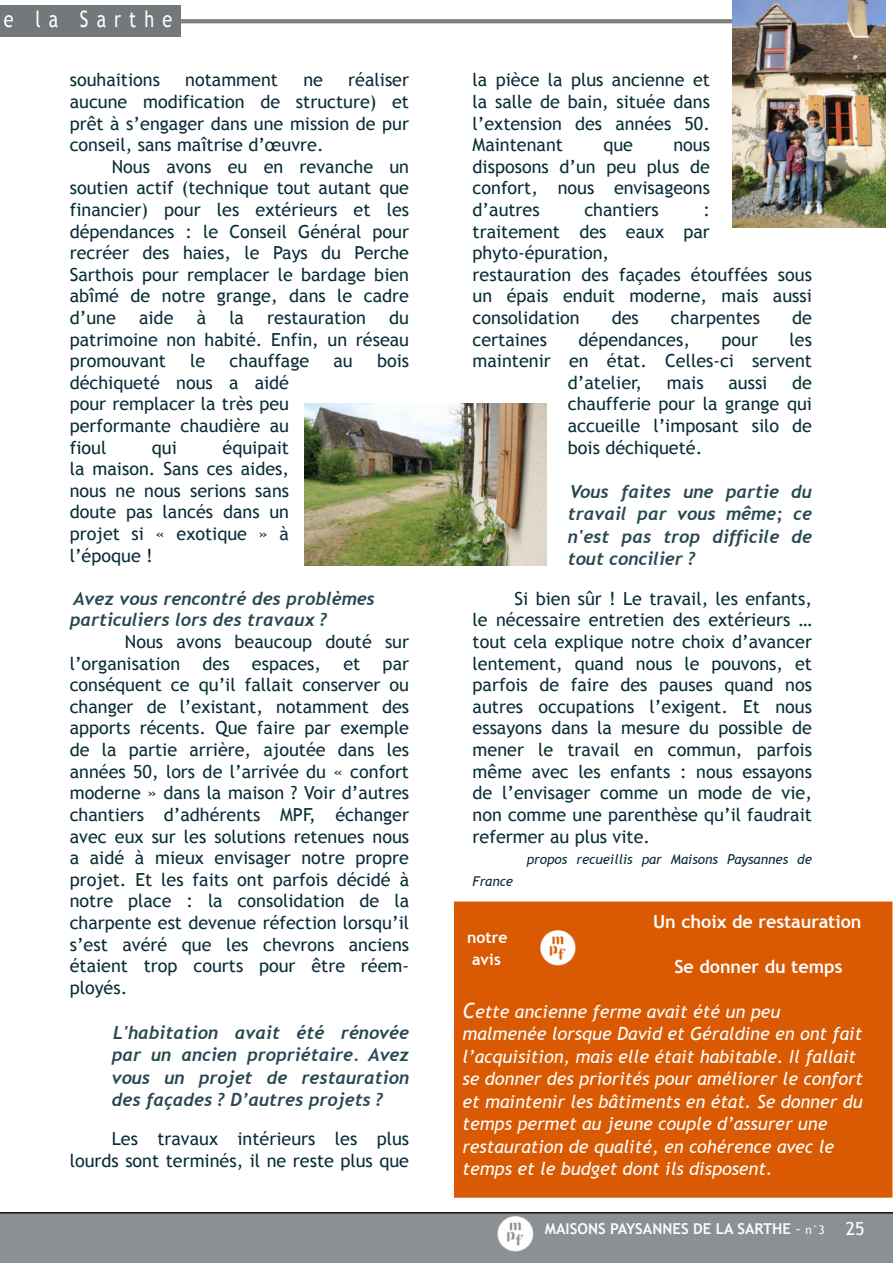
<style>
.page{position:relative;width:893px;height:1263px;background:#fff}
.page>*{position:absolute;margin:0;border:0;box-sizing:border-box;transform-origin:0 0}
.t1{font:22.5px "Trebuchet MS";letter-spacing:.45em;color:#fff;scale:.8 1}
.t2{font:18px/21.6px "Trebuchet MS";color:#0a2d37;text-align:justify}
.t3{font:italic 18px/22.5px "Trebuchet MS";color:#fff}
.t4{font:italic 700 18px/22.5px "Trebuchet";color:#294852;text-align:justify}
.t5{font:700 18px "Trebuchet MS";color:#fff}
.t6{font:700 15.9px/22.5px "Trebuchet MS";color:#fff;text-align:center}
.t7{font:700 15px "Trebuchet MS";color:#fcfbfb}
.t8{font:italic 13.5px "Trebuchet MS";color:#0a2d37}
.s1{font-size:21px}
.s2{font-weight:400}
.s3{font-weight:400;font-size:12px}
.s4{font-weight:400;font-size:18px;color:#fefefe}
</style>
<div class="page">
<svg style="left:181px;top:19px;width:551px;height:4px;background:#848484"></svg>
<div style="left:0;top:6px;width:181px;height:31px;background:#73787a"></div>
<div style="left:454px;top:901px;width:439px;height:297px;background:#da5a04"></div>
<div style="left:0;top:1212px;width:893px;height:51px;background:#8c9092"></div>
<div style="left:545px;top:1220px;width:296px;height:24px;background:#8c9092"></div>
<img style="left:305px;top:404px;width:242px;height:162px">
<img style="left:528px;top:918px;width:61px;height:61px">
<img style="left:732px;top:0;width:153px;height:228px">
<img style="left:486px;top:1212px;width:60px;height:51px">
<p class="t1" style="left:4px;top:6px;width:212px">e la Sarthe</p>
<p class="t2" style="left:70px;top:69px;width:341px;text-indent:279px">réaliser aucune modification de structure) et prêt à s’engager dans une mission de pur conseil, sans maîtrise d’œuvre.</p>
<p class="t2" style="left:70px;top:156px;width:341px;text-indent:42px">Nous avons eu en revanche un soutien actif (technique tout autant que financier) pour les extérieurs et les dépendances : le Conseil Général pour recréer des haies, le Pays du Perche Sarthois pour remplacer le bardage bien abîmé de notre grange, dans le cadre d’une</p>
<p class="t2" style="left:70px;top:69px;width:92px">souhaitions</p>
<p class="t2" style="left:185px;top:69px;width:94px">notamment</p>
<p class="t2" style="left:303px;top:69px;width:21px">ne</p>
<p class="t2" style="left:139px;top:307px;width:36px">aide</p>
<p class="t2" style="left:197px;top:307px;width:11px">à</p>
<p class="t2" style="left:229px;top:307px;width:16px">la</p>
<p class="t2" style="left:267px;top:307px;width:100px">restauration</p>
<p class="t2" style="left:70px;top:307px;width:341px;text-indent:320px">du patrimoine non habité. Enfin, un réseau promouvant</p>
<p class="t2" style="left:190px;top:350px;width:17px">le</p>
<p class="t2" style="left:230px;top:350px;width:81px">chauffage</p>
<p class="t2" style="left:333px;top:350px;width:21px">au</p>
<p class="t2" style="left:377px;top:350px;width:34px">bois</p>
<p class="t2" style="left:70px;top:372px;width:221px">déchiqueté nous a aidé pour remplacer la très peu performante chaudière au fioul</p>
<p class="t2" style="left:70px;top:437px;width:221px;text-indent:153px">équipait la maison. Sans ces aides, nous ne nous serions sans doute pas lancés dans un projet si « exotique » à l’époque !</p>
<p class="t4" style="left:70px;top:588px;width:307px;line-height:21.6px">Avez vous rencontré des problèmes particuliers lors des travaux ?</p>
<p class="t2" style="left:70px;top:631px;width:341px;text-indent:55px">Nous avons beaucoup douté sur l’organisation des espaces, et par conséquent ce qu’il fallait conserver ou changer de l’existant, notamment des apports récents. Que faire par exemple de la partie arrière, ajoutée dans les années 50, lors de l’arrivée du « confort moderne » dans la maison ? Voir d’autres chantiers d’adhérents MPF, échanger avec eux sur les solutions retenues nous a aidé à mieux envisager notre propre projet. Et les faits ont parfois décidé à notre place : la consolidation de la charpente est devenue réfection lorsqu’il s’est avéré que les chevrons anciens étaient trop courts pour être réem‐ ployés.</p>
<p class="t4" style="left:112px;top:1021px;width:299px">L'habitation avait été rénovée par un ancien propriétaire. Avez vous un projet de restauration des façades ? D’autres projets ?</p>
<p class="t2" style="left:70px;top:1128px;width:341px;text-align:right">Les travaux intérieurs les plus lourds sont terminés, il ne reste plus que</p>
<p class="t2" style="left:152px;top:437px;width:26px">qui</p>
<p class="t2" style="left:473px;top:69px;width:239px">la pièce la plus ancienne et la salle de bain, située dans l’extension des années 50.<br>Maintenant</p>
<p class="t2" style="left:473px;top:134px;width:239px;text-indent:201px">nous disposons d’un peu plus de confort, nous envisageons d’autres</p>
<p class="t2" style="left:603px;top:134px;width:31px">que</p>
<p class="t2" style="left:584px;top:199px;width:76px">chantiers</p>
<p class="t2" style="left:473px;top:199px;width:341px;text-align:left;text-indent:231px">:<br>traitement des eaux par phyto‐épuration,<br>restauration des façades étouffées sous un épais enduit moderne, mais aussi consolidation</p>
<p class="t2" style="left:612px;top:307px;width:29px">des</p>
<p class="t2" style="left:671px;top:307px;width:91px">charpentes</p>
<p class="t2" style="left:792px;top:307px;width:21px">de</p>
<p class="t2" style="left:473px;top:329px;width:76px">certaines</p>
<p class="t2" style="left:578px;top:329px;width:113px">dépendances,</p>
<p class="t2" style="left:721px;top:329px;width:38px">pour</p>
<p class="t2" style="left:790px;top:329px;width:24px">les</p>
<p class="t2" style="left:473px;top:350px;width:341px">maintenir en état. Celles‐ci servent</p>
<p class="t2" style="left:568px;top:372px;width:76px">d’atelier,</p>
<p class="t2" style="left:667px;top:372px;width:38px">mais</p>
<p class="t2" style="left:728px;top:372px;width:40px">aussi</p>
<p class="t2" style="left:568px;top:372px;width:246px;text-indent:224px">de chaufferie pour la grange qui accueille l’imposant silo de bois déchiqueté.</p>
<p class="t4" style="left:568px;top:480px;width:246px">Vous faites une partie du travail par vous même; ce n'est pas trop difficile de tout concilier ?</p>
<p class="t2" style="left:473px;top:588px;width:341px;text-indent:42px">Si bien sûr ! Le travail, les enfants, le nécessaire entretien des extérieurs … tout cela explique notre choix d’avancer lentement, quand nous le pouvons, et parfois de faire des pauses quand nos autres occupations l’exigent. Et nous essayons dans la mesure du possible de mener le travail en commun, parfois même avec les enfants : nous essayons de l’envisager comme un mode de vie, non comme une parenthèse qu’il faudrait refermer au plus vite.</p>
<p class="t8" style="left:527px;top:851px;width:287px">propos recueillis par Maisons Paysannes de</p>
<p class="t8" style="left:473px;top:873px;width:42px">France</p>
<p class="t5" style="left:653px;top:911px;width:210px">Un choix de restauration</p>
<p class="t6" style="left:467px;top:926px;width:42px">notre avis</p>
<p class="t5" style="left:674px;top:956px;width:170px">Se donner du temps</p>
<p class="t3" style="left:462px;top:1000px;width:402px"><span class="s1">C</span>ette ancienne ferme avait été un peu malmenée lorsque David et Géraldine en ont fait l’acquisition, mais elle était habitable. Il fallait se donner des priorités pour améliorer le confort et maintenir les bâtiments en état. Se donner du temps permet au jeune couple d’assurer une restauration de qualité, en cohérence avec le temps et le budget dont ils disposent.</p>
<p class="t7" style="left:545px;top:1220px;width:321px">MAISONS PAYSANNES DE LA SARTHE <span class="s2">‐</span> <span class="s3">n°3</span> <span class="s4">25</span></p>
</div>
